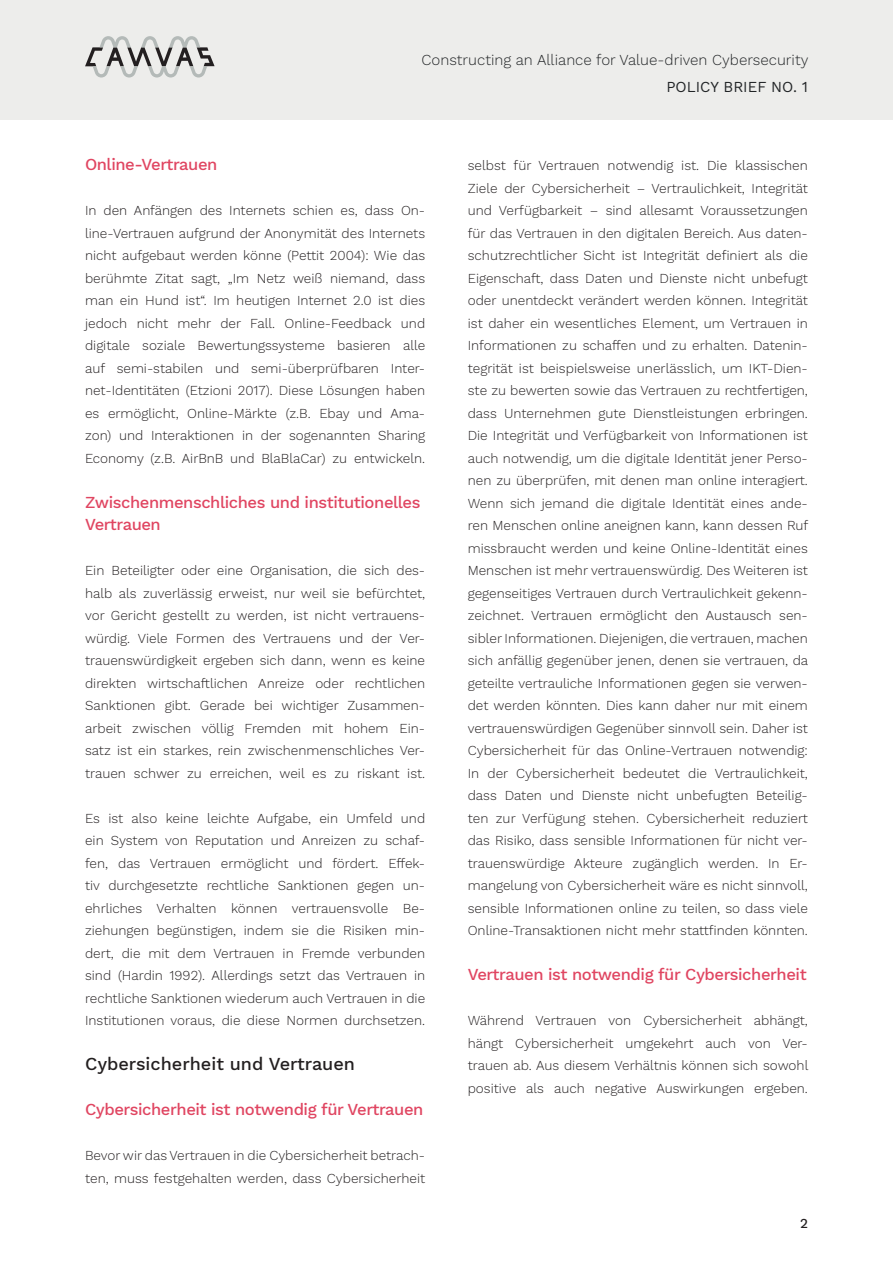
<style>
.page{position:relative;width:893px;height:1263px;background:#fff}
.page>*{position:absolute;margin:0;border:0;box-sizing:border-box;transform-origin:0 0}
.Headline_3{font:500 18px "Work Sans";color:#231f20}
.Zwischenüberschrift{font:500 16.5px/22.5px "Work Sans";letter-spacing:-.025em;color:#e04561}
.t1{font:300 15px "Work Sans";color:#212426}
.Dachzeile_linksbündi{font:15px "Work Sans";color:#212426}
.Absatzformat_Blocksa{font:300 13.5px/22.5px "Work Sans";color:#231f20;text-align:justify}
.t2{font:500 13.5px "Work Sans";color:#231f20}
</style>
<div class="page">
<div style="left:0;top:0;width:893px;height:119px;background:#ededeb"></div>
<svg style="left:85px;top:36px;width:130px;height:42px"></svg>
<p class="t1" style="left:422px;top:52px;width:388px">Constructing an Alliance for Value-driven Cybersecurity</p>
<p class="Zwischenüberschrift" style="left:85px;top:154px;width:134px">Online-Vertrauen</p>
<p class="Absatzformat_Blocksa" style="left:85px;top:200px;width:342px">In den Anfängen des Internets schien es, dass On&shy;line-Vertrauen aufgrund der Anonymität des Internets nicht aufgebaut werden könne (Pettit 2004): Wie das berühmte Zitat sagt, „Im Netz weiß niemand, dass man ein Hund ist“. Im heutigen Internet 2.0 ist dies jedoch nicht mehr der Fall. Online-Feedback und digitale soziale Bewertungssysteme basieren alle auf semi-stabilen und semi-überprüfbaren Inter&shy;net-Identitäten (Etzioni 2017). Diese Lösungen haben es ermöglicht, Online-Märkte (z.B. Ebay und Ama&shy;zon) und Interaktionen in der sogenannten Sharing Economy (z.B. AirBnB und BlaBlaCar) zu entwickeln.</p>
<p class="Zwischenüberschrift" style="left:85px;top:491px;width:337px">Zwischenmenschliches und institutionelles<br>Vertrauen</p>
<p class="Absatzformat_Blocksa" style="left:85px;top:560px;width:342px">Ein Beteiligter oder eine Organisation, die sich des&shy;halb als zuverlässig erweist, nur weil sie befürchtet, vor Gericht gestellt zu werden, ist nicht vertrauens&shy;würdig. Viele Formen des Vertrauens und der Ver&shy;trauenswürdigkeit ergeben sich dann, wenn es keine direkten wirtschaftlichen Anreize oder rechtlichen Sanktionen gibt. Gerade bei wichtiger Zusammen&shy;arbeit zwischen völlig Fremden mit hohem Ein&shy;satz ist ein starkes, rein zwischenmenschliches Ver&shy;trauen schwer zu erreichen, weil es zu riskant ist.</p>
<p class="Absatzformat_Blocksa" style="left:85px;top:807px;width:342px">Es ist also keine leichte Aufgabe, ein Umfeld und ein System von Reputation und Anreizen zu schaf&shy;fen, das Vertrauen ermöglicht und fördert. Effek&shy;tiv durchgesetzte rechtliche Sanktionen gegen un&shy;ehrliches Verhalten können vertrauensvolle Be&shy;ziehungen begünstigen, indem sie die Risiken min&shy;dert, die mit dem Vertrauen in Fremde verbunden sind (Hardin 1992). Allerdings setzt das Vertrauen in rechtliche Sanktionen wiederum auch Vertrauen in die Institutionen voraus, die diese Normen durchsetzen.</p>
<p class="Headline_3" style="left:85px;top:1053px;width:271px">Cybersicherheit und Vertrauen</p>
<p class="Zwischenüberschrift" style="left:85px;top:1099px;width:340px">Cybersicherheit ist notwendig für Vertrauen</p>
<p class="Absatzformat_Blocksa" style="left:85px;top:1145px;width:342px">Bevor wir das Vertrauen in die Cybersicherheit betrach&shy;ten, muss festgehalten werden, dass Cybersicherheit</p>
<p class="Dachzeile_linksbündi" style="left:666px;top:78px;width:143px">POLICY BRIEF NO. 1</p>
<p class="Absatzformat_Blocksa" style="left:468px;top:155px;width:342px">selbst für Vertrauen notwendig ist. Die klassischen Ziele der Cybersicherheit – Vertraulichkeit, Integrität und Verfügbarkeit – sind allesamt Voraussetzungen für das Vertrauen in den digitalen Bereich. Aus daten&shy;schutzrechtlicher Sicht ist Integrität definiert als die Eigenschaft, dass Daten und Dienste nicht unbefugt oder unentdeckt verändert werden können. Integrität ist daher ein wesentliches Element, um Vertrauen in Informationen zu schaffen und zu erhalten. Datenin&shy;tegrität ist beispielsweise unerlässlich, um IKT-Dien&shy;ste zu bewerten sowie das Vertrauen zu rechtfertigen, dass Unternehmen gute Dienstleistungen erbringen.<br>Die Integrität und Verfügbarkeit von Informationen ist auch notwendig, um die digitale Identität jener Perso&shy;nen zu überprüfen, mit denen man online interagiert.<br>Wenn sich jemand die digitale Identität eines ande&shy;ren Menschen online aneignen kann, kann dessen Ruf missbraucht werden und keine Online-Identität eines Menschen ist mehr vertrauenswürdig. Des Weiteren ist gegenseitiges Vertrauen durch Vertraulichkeit gekenn&shy;zeichnet. Vertrauen ermöglicht den Austausch sen&shy;sibler Informationen. Diejenigen, die vertrauen, machen sich anfällig gegenüber jenen, denen sie vertrauen, da geteilte vertrauliche Informationen gegen sie verwen&shy;det werden könnten. Dies kann daher nur mit einem vertrauenswürdigen Gegenüber sinnvoll sein. Daher ist Cybersicherheit für das Online-Vertrauen notwendig:<br>In der Cybersicherheit bedeutet die Vertraulichkeit, dass Daten und Dienste nicht unbefugten Beteilig&shy;ten zur Verfügung stehen. Cybersicherheit reduziert das Risiko, dass sensible Informationen für nicht ver&shy;trauenswürdige Akteure zugänglich werden. In Er&shy;mangelung von Cybersicherheit wäre es nicht sinnvoll, sensible Informationen online zu teilen, so dass viele Online-Transaktionen nicht mehr stattfinden könnten.</p>
<p class="Zwischenüberschrift" style="left:468px;top:964px;width:340px">Vertrauen ist notwendig für Cybersicherheit</p>
<p class="Absatzformat_Blocksa" style="left:468px;top:1010px;width:342px">Während Vertrauen von Cybersicherheit abhängt, hängt Cybersicherheit umgekehrt auch von Ver&shy;trauen ab. Aus diesem Verhältnis können sich sowohl positive als auch negative Auswirkungen ergeben.</p>
<p class="t2" style="left:800px;top:1215px;width:9px">2</p>
</div>
